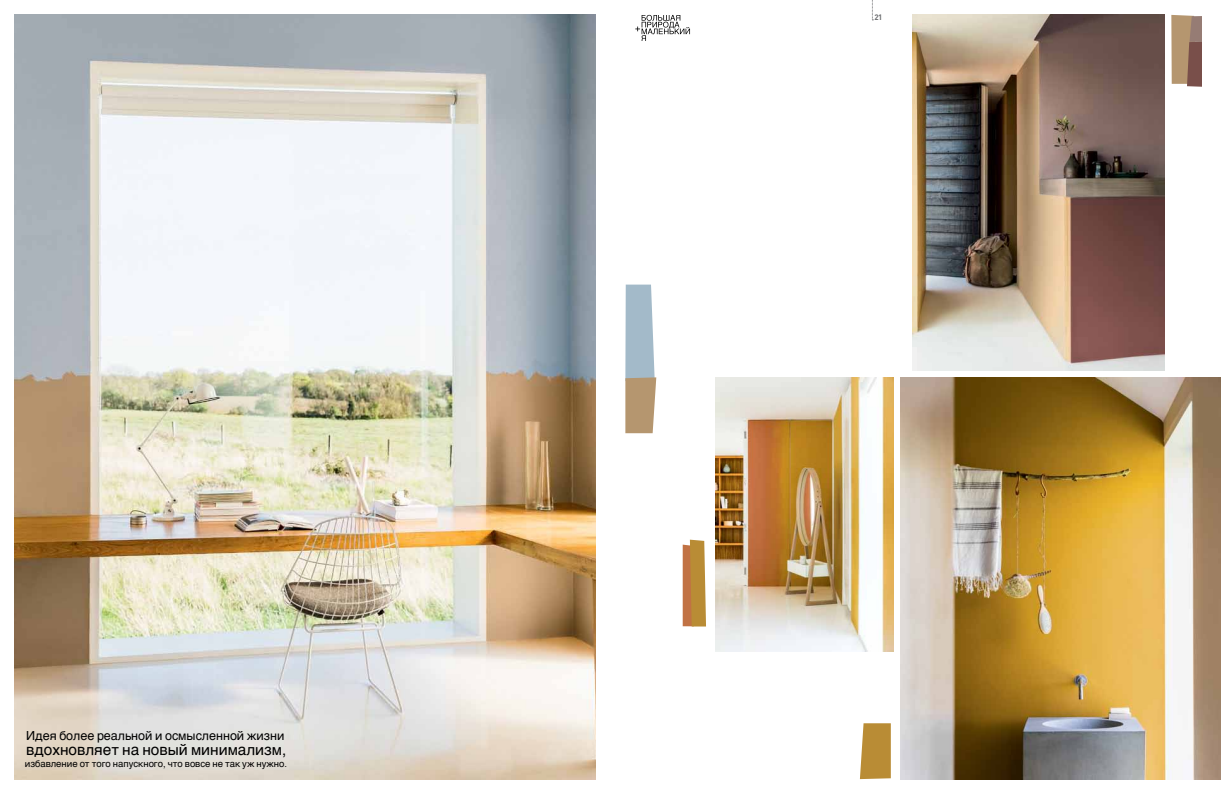
<style>
.page{position:relative;width:1221px;height:794px;background:#fff}
.page>*{position:absolute;margin:0;border:0;box-sizing:border-box;transform-origin:0 0}
.t1{font:15.31px "Helvetica";color:#000}
.t2{font:12.51px "Helvetica";color:#000}
.t3{font:9.54px "Helvetica";color:#000}
.t4{font:700 7.88px "DIN";color:#6d6e71}
</style>
<div class="page">
<img style="left:15px;top:15px;width:580px;height:764px">
<img style="left:912px;top:15px;width:251px;height:355px">
<img style="left:716px;top:378px;width:177px;height:274px">
<img style="left:900px;top:378px;width:320px;height:401px">
<svg style="left:1171px;top:15px;width:31px;height:72px;background:#a4846c"></svg>
<svg style="left:682px;top:539px;width:24px;height:87px;background:#c28e4d"></svg>
<svg style="left:625px;top:284px;width:31px;height:149px;background:#b2b4af"></svg>
<svg style="left:859px;top:723px;width:31px;height:56px;background:#bf9748"></svg>
<svg style="left:872px;top:0;width:1px;height:21px"></svg>
<svg style="left:635px;top:15px;width:55px;height:26px"></svg>
<h2 class="t2" style="left:25px;top:726px;width:261px">Идея более реальной и осмысленной жизни</h2>
<h1 class="t1" style="left:26px;top:737px;width:261px">вдохновляет на новый минимализм,</h1>
<p class="t3" style="left:25px;top:756px;width:264px">избавление от того напускного, что вовсе не так уж нужно.</p>
<p class="t4" style="left:874px;top:12px;width:9px">21</p>
</div>
